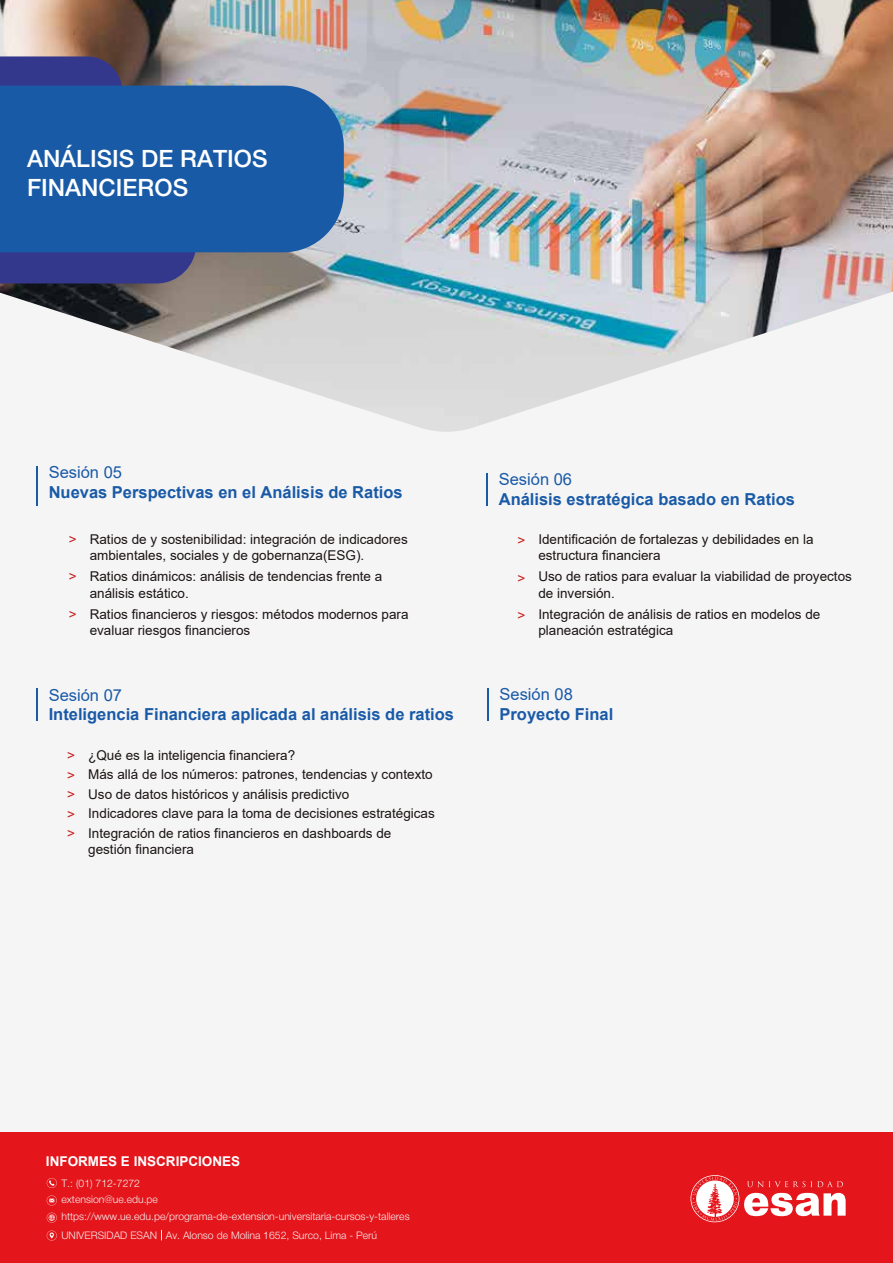
<style>
.page{position:relative;width:893px;height:1263px;background:#f6f5f6}
.page>*{position:absolute;margin:0;border:0;box-sizing:border-box;transform-origin:0 0}
.t1{font:500 24px/28.8px "Helvetica Neue";color:#fff}
.t2{font:700 16.5px "Arial";color:#195aa7}
.t3{font:16.5px "Arial";color:#195aa7}
.t4{font:13.5px/16.2px "Arial";color:#1a1413}
.t5{font:700 13.5px "Arial";color:#fff}
.t6{font:13.5px/19.5px "Arial";color:#c5201e;text-align:justify}
.t7{font:300 10.5px/16.8px "Helvetica Neue";color:#f3f1f2}
</style>
<div class="page">
<img style="left:0;top:0;width:893px;height:432px">
<svg style="left:0;top:56px;width:122px;height:30px;background:#373a86"></svg>
<svg style="left:0;top:252px;width:196px;height:31px;background:#373c8c"></svg>
<div style="left:0;top:86px;width:344px;height:166px;background:#195aa7"></div>
<hr style="left:36px;top:688px;width:2px;height:33px;background:#195aa7">
<hr style="left:36px;top:466px;width:2px;height:40px;background:#195aa7">
<hr style="left:487px;top:688px;width:2px;height:33px;background:#195aa7">
<hr style="left:486px;top:473px;width:2px;height:33px;background:#195aa7">
<div style="left:0;top:1132px;width:893px;height:131px;background:#e4151b"></div>
<svg style="left:690px;top:1175px;width:156px;height:47px"></svg>
<svg style="left:47px;top:1230px;width:10px;height:10px"></svg>
<svg style="left:47px;top:1178px;width:10px;height:10px"></svg>
<svg style="left:47px;top:1195px;width:10px;height:10px"></svg>
<svg style="left:47px;top:1213px;width:10px;height:10px"></svg>
<h1 class="t1" style="left:27px;top:142px;width:242px">ANÁLISIS DE RATIOS<br>FINANCIEROS</h1>
<p class="t3" style="left:49px;top:461px;width:75px">Sesión 05</p>
<p class="t2" style="left:49px;top:480px;width:355px">Nuevas Perspectivas en el Análisis de Ratios</p>
<p class="t6" style="left:69px;top:529px;width:9px">&gt;</p>
<p class="t6" style="left:69px;top:567px;width:9px">&gt;</p>
<p class="t6" style="left:69px;top:604px;width:9px">&gt;</p>
<p class="t4" style="left:90px;top:531px;width:320px">Ratios de y sostenibilidad: integración de indicadores ambientales, sociales y de gobernanza(ESG).</p>
<p class="t4" style="left:90px;top:568px;width:294px">Ratios dinámicos: análisis de tendencias frente a análisis estático.</p>
<p class="t4" style="left:90px;top:606px;width:320px">Ratios financieros y riesgos: métodos modernos para evaluar riesgos financieros</p>
<p class="t3" style="left:49px;top:683px;width:75px">Sesión 07</p>
<p class="t2" style="left:49px;top:703px;width:407px">Inteligencia Financiera aplicada al análisis de ratios</p>
<p class="t6" style="left:67px;top:745px;width:9px">&gt; &gt; &gt; &gt; &gt;</p>
<p class="t4" style="left:88px;top:745px;width:348px;line-height:19.5px">¿Qué es la inteligencia financiera?<br>Más allá de los números: patrones, tendencias y contexto Uso de datos históricos y análisis predictivo<br>Indicadores clave para la toma de decisiones estratégicas Integración de ratios financieros en dashboards de</p>
<p class="t4" style="left:88px;top:841px;width:107px">gestión financiera</p>
<p class="t3" style="left:499px;top:468px;width:75px">Sesión 06</p>
<p class="t2" style="left:499px;top:487px;width:298px">Análisis estratégica basado en Ratios</p>
<p class="t4" style="left:538px;top:531px;width:277px">Identificación de fortalezas y debilidades en la estructura financiera</p>
<p class="t4" style="left:538px;top:568px;width:315px">Uso de ratios para evaluar la viabilidad de proyectos de inversión.</p>
<p class="t4" style="left:538px;top:606px;width:284px">Integración de análisis de ratios en modelos de planeación estratégica</p>
<p class="t6" style="left:517px;top:531px;width:9px">&gt;</p>
<p class="t6" style="left:517px;top:568px;width:9px">&gt;</p>
<p class="t6" style="left:517px;top:606px;width:9px">&gt;</p>
<p class="t3" style="left:499px;top:683px;width:75px">Sesión 08</p>
<p class="t2" style="left:499px;top:702px;width:115px">Proyecto Final</p>
<p class="t5" style="left:46px;top:1152px;width:196px">INFORMES E INSCRIPCIONES</p>
<p class="t7" style="left:61px;top:1174px;width:350px">T.: (01) 712-7272<br>extension@ue.edu.pe https://www.ue.edu.pe/programa-de-extension-universitaria-cursos-y-talleres</p>
<p class="t7" style="left:61px;top:1226px;width:317px">UNIVERSIDAD ESAN Av. Alonso de Molina 1652, Surco, Lima - Perú</p>
</div>
